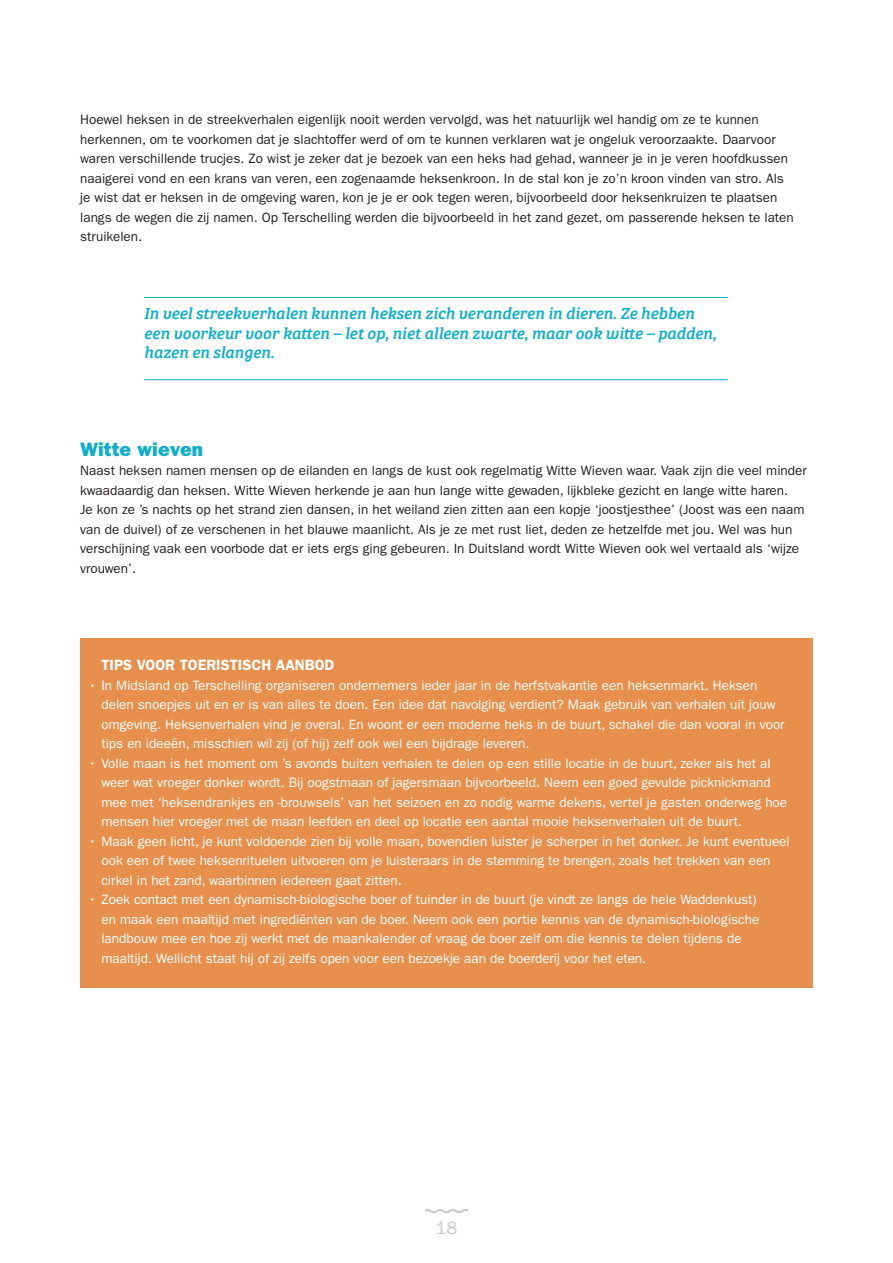
<style>
.page{position:relative;width:893px;height:1263px;background:#fff}
.page>*{position:absolute;margin:0;border:0;box-sizing:border-box;transform-origin:0 0}
.H2_Tussenkop_13{font:19.5px "ITC Franklin Gothic Std Hvy";color:#0fafca}
.t1{font:18px "ITC Franklin Gothic Std";color:#c7c8ca}
.Weetje{font:italic 16.5px/19.5px "Bree Serif";color:#0fafca}
.H3_Tussenkop_10_kade{font:600 15px "ITC Franklin Gothic Std";color:#fff}
.t2{font:13.5px/19.5px "ITC Franklin Gothic Std";color:#fff}
.t3{font:13.5px/19.5px "ITC Franklin Gothic Std";color:#231f20}
</style>
<div class="page">
<svg style="left:425px;top:1209px;width:43px;height:5px"></svg>
<hr style="left:144px;top:297px;width:584px;height:1px;background:#0fafca">
<hr style="left:144px;top:379px;width:584px;height:1px;background:#0fafca">
<div style="left:80px;top:638px;width:733px;height:58px;background:#e7904d"></div>
<div style="left:80px;top:659px;width:733px;height:115px;background:#e7904d"></div>
<div style="left:80px;top:737px;width:733px;height:115px;background:#e7904d"></div>
<div style="left:80px;top:815px;width:733px;height:95px;background:#e7904d"></div>
<div style="left:80px;top:874px;width:733px;height:114px;background:#e7904d"></div>
<p class="t3" style="left:80px;top:110px;width:715px">Hoewel heksen in de streekverhalen eigenlijk nooit werden vervolgd, was het natuurlijk wel handig om ze te kunnen herkennen, om te voorkomen dat je slachtoffer werd of om te kunnen verklaren wat je ongeluk veroorzaakte. Daarvoor waren verschillende trucjes. Zo wist je zeker dat je bezoek van een heks had gehad, wanneer je in je veren hoofdkussen naaigerei vond en een krans van veren, een zogenaamde heksenkroon. In de stal kon je zo’n kroon vinden van stro. Als je wist dat er heksen in de omgeving waren, kon je je er ook tegen weren, bijvoorbeeld door heksenkruizen te plaatsen langs de wegen die zij namen. Op Terschelling werden die bijvoorbeeld in het zand gezet, om passerende heksen te laten struikelen.</p>
<p class="Weetje" style="left:144px;top:302px;width:574px">In veel streekverhalen kunnen heksen zich veranderen in dieren. Ze hebben een voorkeur voor katten – let op, niet alleen zwarte, maar ook witte – padden, hazen en slangen.</p>
<p class="H2_Tussenkop_13" style="left:80px;top:437px;width:125px">Witte wieven</p>
<p class="t3" style="left:80px;top:461px;width:728px">Naast heksen namen mensen op de eilanden en langs de kust ook regelmatig Witte Wieven waar. Vaak zijn die veel minder kwaadaardig dan heksen. Witte Wieven herkende je aan hun lange witte gewaden, lijkbleke gezicht en lange witte haren.<br>Je kon ze ’s nachts op het strand zien dansen, in het weiland zien zitten aan een kopje ‘joostjesthee’ (Joost was een naam van de duivel) of ze verschenen in het blauwe maanlicht. Als je ze met rust liet, deden ze hetzelfde met jou. Wel was hun verschijning vaak een voorbode dat er iets ergs ging gebeuren. In Duitsland wordt Witte Wieven ook wel vertaald als ‘wijze vrouwen’.</p>
<h3 class="H3_Tussenkop_10_kade" style="left:101px;top:656px;width:235px">TIPS VOOR TOERISTISCH AANBOD</h3>
<p class="t2" style="left:101px;top:675px;width:685px;text-indent:-13px">• In Midsland op Terschelling organiseren ondernemers ieder jaar in de herfstvakantie een heksenmarkt. Heksen delen snoepjes uit en er is van alles te doen. Een idee dat navolging verdient? Maak gebruik van verhalen uit jouw omgeving. Heksenverhalen vind je overal. En woont er een moderne heks in de buurt, schakel die dan vooral in voor tips en ideeën, misschien wil zij (of hij) zelf ook wel een bijdrage leveren.</p>
<p class="t2" style="left:101px;top:753px;width:687px;text-indent:-13px">• Volle maan is het moment om ’s avonds buiten verhalen te delen op een stille locatie in de buurt, zeker als het al weer wat vroeger donker wordt. Bij oogstmaan of jagersmaan bijvoorbeeld. Neem een goed gevulde picknickmand mee met ‘heksendrankjes en -brouwsels’ van het seizoen en zo nodig warme dekens, vertel je gasten onderweg hoe mensen hier vroeger met de maan leefden en deel op locatie een aantal mooie heksenverhalen uit de buurt.</p>
<p class="t2" style="left:101px;top:831px;width:690px;text-indent:-13px">• Maak geen licht, je kunt voldoende zien bij volle maan, bovendien luister je scherper in het donker. Je kunt eventueel ook een of twee heksenrituelen uitvoeren om je luisteraars in de stemming te brengen, zoals het trekken van een cirkel in het zand, waarbinnen iedereen gaat zitten.</p>
<p class="t2" style="left:101px;top:890px;width:659px;text-indent:-13px">• Zoek contact met een dynamisch-biologische boer of tuinder in de buurt (je vindt ze langs de hele Waddenkust) en maak een maaltijd met ingrediënten van de boer. Neem ook een portie kennis van de dynamisch-biologische landbouw mee en hoe zij werkt met de maankalender of vraag de boer zelf om die kennis te delen tijdens de maaltijd. Wellicht staat hij of zij zelfs open voor een bezoekje aan de boerderij voor het eten.</p>
<h2 class="t1" style="left:436px;top:1217px;width:23px">18</h2>
</div>
